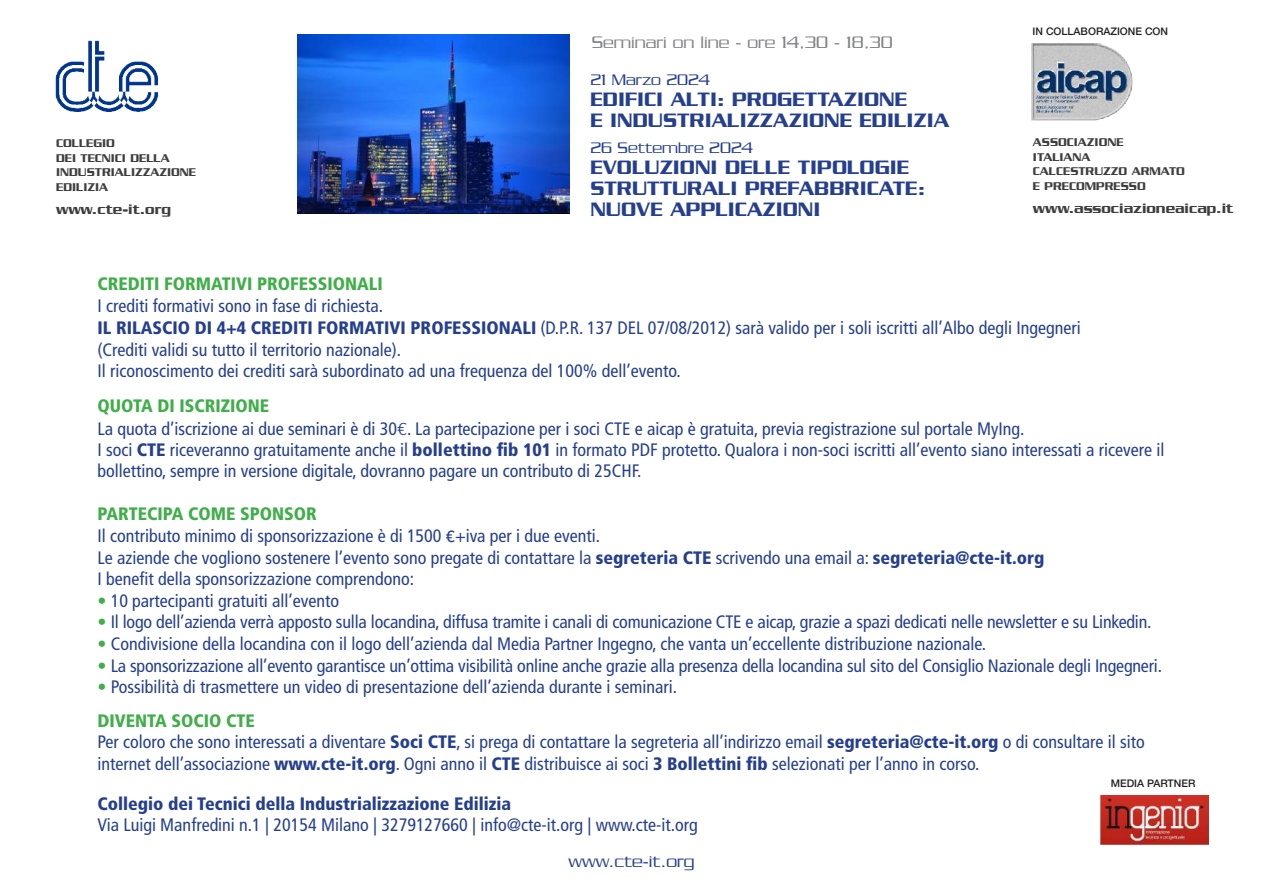
<style>
.page{position:relative;width:1263px;height:893px;background:#fff}
.page>*{position:absolute;margin:0;border:0;box-sizing:border-box;transform-origin:0 0}
.t1{font:500 21px/21px "Serpentine";color:#253f8e}
.t2{font:condensed 18px/21.6px "Frutiger";color:#253f8e}
.t3{font:900 condensed 18px "Frutiger";color:#253f8e}
.t4{font:900 condensed 18px "Frutiger";color:#40ae49}
.t5{font:300 18px "Serpentine";color:#808285}
.t6{font:300 18px "Serpentine";color:#253f8e}
.t7{font:300 16.5px "Serpentine";color:#253f8e}
.t8{font:500 15px "Serpentine";color:#3e3e3f}
.t9{font:500 12.15px/14.9px "Serpentine";color:#3e3e3f}
.t10{font:500 10.5px "Helvetica Neue";color:#231f20}
.s1{font-weight:900}
.s2{font-weight:900;color:#40ae49}
.s3{font-family:"Calibri";font-weight:300;font-stretch:normal;font-size:19.5px}
.s4{font-family:"Calibri";font-stretch:normal}
.s5{color:#40ae49}
</style>
<div class="page">
<img style="left:1100px;top:795px;width:109px;height:50px">
<img style="left:1031px;top:43px;width:101px;height:78px">
<img style="left:55px;top:40px;width:104px;height:72px">
<img style="left:297px;top:34px;width:272px;height:179px">
<p class="t9" style="left:56px;top:135px;width:141px">COLLEGIO<br>DEI TECNICI DELLA<br>INDUSTRIALIZZAZIONE<br>EDILIZIA</p>
<p class="t8" style="left:56px;top:200px;width:116px">www.cte-it.org</p>
<p class="t5" style="left:592px;top:32px;width:303px">Seminari on line - ore 14,30 - 18,30</p>
<p class="t7" style="left:590px;top:71px;width:121px">21 Marzo 2024</p>
<p class="t1" style="left:590px;top:89px;width:360px">EDIFICI ALTI: PROGETTAZIONE<br>E INDUSTRIALIZZAZIONE EDILIZIA</p>
<p class="t7" style="left:590px;top:138px;width:164px">26 Settembre 2024</p>
<p class="t1" style="left:590px;top:156px;width:336px">EVOLUZIONI DELLE TIPOLOGIE<br>STRUTTURALI PREFABBRICATE:<br>NUOVE APPLICAZIONI</p>
<p class="t10" style="left:1032px;top:25px;width:137px">IN COLLABORAZIONE CON</p>
<p class="t9" style="left:1033px;top:134px;width:154px">ASSOCIAZIONE<br>ITALIANA<br>CALCESTRUZZO ARMATO<br>E PRECOMPRESSO</p>
<p class="t8" style="left:1033px;top:200px;width:202px">www.associazioneaicap.it</p>
<p class="t4" style="left:97px;top:273px;width:287px">CREDITI FORMATIVI PROFESSIONALI</p>
<p class="t2" style="left:97px;top:295px;width:985px">I crediti formativi sono in fase di richiesta.<br><span class="s1">IL RILASCIO DI 4+4 CREDITI FORMATIVI PROFESSIONALI</span> (D.P.R. 137 DEL 07/08/2012) sarà valido per i soli iscritti all’Albo degli Ingegneri (Crediti validi su tutto il territorio nazionale).<br>Il riconoscimento dei crediti sarà subordinato ad una frequenza del 100% dell’evento.</p>
<p class="t2" style="left:97px;top:394px;width:928px;line-height:23.4px"><span class="s2">QUOTA DI ISCRIZIONE<br></span>La quota d’iscrizione ai due seminari è di 30<span class="s3">€</span>. La partecipazione per i soci CTE e aicap è gratuita, previa registrazione sul portale MyIng.</p>
<p class="t2" style="left:97px;top:439px;width:1069px;line-height:21px">I soci <span class="s1">CTE</span> riceveranno gratuitamente anche il <span class="s1">bollettino fib 101</span> in formato PDF protetto. Qualora i non-soci iscritti all’evento siano interessati a ricevere il bollettino, sempre in versione digitale, dovranno pagare un contributo di 25CHF.</p>
<p class="t2" style="left:97px;top:503px;width:948px"><span class="s2">PARTECIPA COME SPONSOR<br></span>Il contributo minimo di sponsorizzazione è di 1500 <span class="s4">€</span>+iva per i due eventi.<br>Le aziende che vogliono sostenere l’evento sono pregate di contattare la <span class="s1">segreteria CTE</span> scrivendo una email a: <span class="s1">segreteria@cte-it.org </span>I benefit della sponsorizzazione comprendono:</p>
<p class="t2" style="left:97px;top:590px;width:243px"><span class="s5">•</span> 10 partecipanti gratuiti all’evento</p>
<p class="t2" style="left:97px;top:611px;width:1056px"><span class="s5">•</span> Il logo dell’azienda verrà apposto sulla locandina, diffusa tramite i canali di comunicazione CTE e aicap, grazie a spazi dedicati nelle newsletter e su Linkedin.</p>
<p class="t2" style="left:97px;top:633px;width:890px"><span class="s5">•</span> Condivisione della locandina con il logo dell’azienda dal Media Partner Ingegno, che vanta un’eccellente distribuzione nazionale.</p>
<p class="t2" style="left:97px;top:655px;width:1066px"><span class="s5">•</span> La sponsorizzazione all’evento garantisce un’ottima visibilità online anche grazie alla presenza della locandina sul sito del Consiglio Nazionale degli Ingegneri.</p>
<p class="t2" style="left:97px;top:670px;width:581px;line-height:33.6px"><span class="s5">•</span> Possibilità di trasmettere un video di presentazione dell’azienda durante i seminari.<br><span class="s2">DIVENTA SOCIO CTE</span></p>
<p class="t2" style="left:97px;top:731px;width:1049px">Per coloro che sono interessati a diventare <span class="s1">Soci CTE</span>, si prega di contattare la segreteria all’indirizzo email <span class="s1">segreteria@cte-it.org</span> o di consultare il sito internet dell’associazione <span class="s1">www.cte-it.org</span>. Ogni anno il <span class="s1">CTE</span> distribuisce ai soci <span class="s1">3 Bollettini fib</span> selezionati per l’anno in corso.</p>
<p class="t3" style="left:97px;top:793px;width:415px">Collegio dei Tecnici della Industrializzazione Edilizia</p>
<p class="t2" style="left:97px;top:814px;width:602px">Via Luigi Manfredini n.1 | 20154 Milano | 3279127660 | info@cte-it.org | www.cte-it.org</p>
<p class="t10" style="left:1111px;top:777px;width:86px">MEDIA PARTNER</p>
<p class="t6" style="left:568px;top:852px;width:127px">www.cte-it.org</p>
</div>
